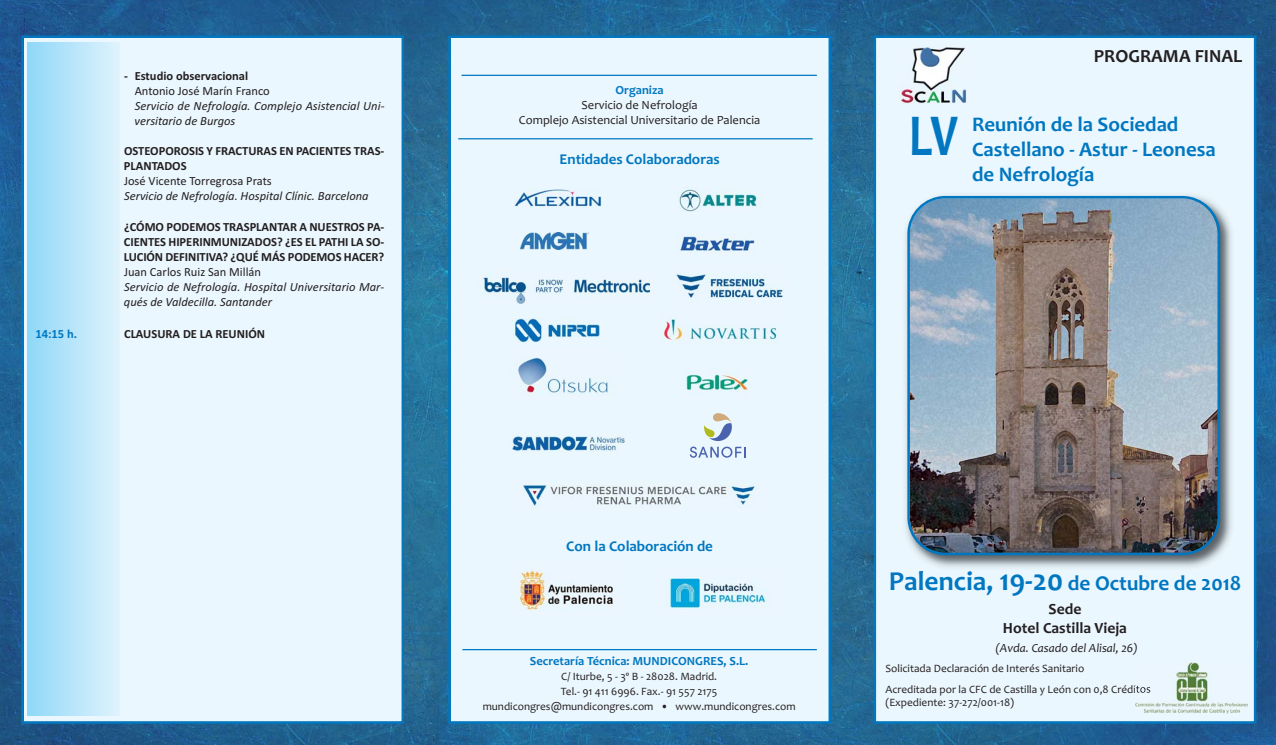
<style>
.page{position:relative;width:1276px;height:745px;background:#fff}
.page>*{position:absolute;margin:0;border:0;box-sizing:border-box;transform-origin:0 0}
.t1{font:700 60px "Candara";color:#0077c0;scale:.8 1}
.t2{font:700 21.25px "Candara";color:#0077c0}
.t3{font:700 20.88px/25px "Candara";color:#0077c0}
.t4{font:700 18.62px "Candara";color:#231f20}
.t5{font:700 15.62px/18.8px "Candara";color:#231f20;text-align:center}
.t6{font:700 15px "Candara";color:#0077c0}
.t7{font:700 12.5px/15px "Calibri";color:#231f20}
.t8{font:italic 12.5px/15px "Calibri";color:#231f20}
.t9{font:12.5px "Calibri";color:#231f20}
.t10{font:12.5px/15px "Candara";color:#231f20;text-align:center}
.t11{font:700 12.5px "Candara";color:#0077c0}
.t12{font:italic 12.5px "Candara";color:#231f20}
.t13{font:700 12.5px "Calibri";color:#0077c0}
.t14{font:11.25px/15px "Candara";color:#231f20;text-align:center}
.s1{font-size:27.5px}
.s2{font-size:30px}
</style>
<div class="page">
<img style="left:0;top:0;width:1276px;height:744px">
<div style="left:876px;top:38px;width:377px;height:682px;background:#ebf7fe"></div>
<div style="left:873px;top:35px;width:383px;height:688px;border:2px solid #0077c0"></div>
<div style="left:451px;top:38px;width:377px;height:682px;background:#ebf7fe"></div>
<div style="left:448px;top:35px;width:383px;height:688px;border:2px solid #0077c0"></div>
<hr style="left:462px;top:648px;width:355px;height:1px;background:#0077c0">
<img style="left:899px;top:47px;width:67px;height:57px">
<hr style="left:461px;top:75px;width:356px;height:1px;background:#0077c0">
<hr style="left:458px;top:138px;width:354px;height:1px;background:#0077c0">
<img style="left:905px;top:195px;width:327px;height:372px">
<img style="left:907px;top:196px;width:313px;height:359px">
<img style="left:513px;top:318px;width:87px;height:24px">
<img style="left:517px;top:357px;width:94px;height:40px">
<div style="left:24px;top:38px;width:377px;height:682px;background:#ebf7fe"></div>
<div style="left:21px;top:35px;width:383px;height:688px;border:2px solid #0077c0"></div>
<img style="left:514px;top:189px;width:88px;height:18px">
<div style="left:27px;top:42px;width:93px;height:673px;background:linear-gradient(to right,#90d8f8,#e0f3fd)"></div>
<img style="left:523px;top:485px;width:232px;height:22px">
<img style="left:675px;top:233px;width:80px;height:20px">
<img style="left:1135px;top:662px;width:112px;height:51px">
<img style="left:520px;top:232px;width:68px;height:17px">
<img style="left:679px;top:189px;width:78px;height:23px">
<img style="left:676px;top:273px;width:109px;height:25px">
<img style="left:682px;top:370px;width:66px;height:21px">
<img style="left:518px;top:571px;width:96px;height:39px">
<img style="left:670px;top:578px;width:98px;height:30px">
<svg style="left:690px;top:446px;width:56px;height:11px"></svg>
<svg style="left:704px;top:413px;width:28px;height:27px"></svg>
<img style="left:661px;top:318px;width:116px;height:25px">
<img style="left:483px;top:270px;width:167px;height:34px">
<img style="left:511px;top:435px;width:114px;height:17px">
<p class="t7" style="left:124px;top:68px;width:126px">- Estudio observacional</p>
<p class="t9" style="left:135px;top:87px;width:137px">Antonio José Marín Franco</p>
<p class="t8" style="left:134px;top:100px;width:251px">Servicio de Nefrología. Complejo Asistencial Uni&shy;versitario de Burgos</p>
<p class="t7" style="left:124px;top:143px;width:262px">OSTEOPOROSIS Y FRACTURAS EN PACIENTES TRAS-<br>PLANTADOS</p>
<p class="t9" style="left:124px;top:177px;width:149px">José Vicente Torregrosa Prats</p>
<p class="t8" style="left:124px;top:190px;width:246px">Servicio de Nefrología. Hospital Clínic. Barcelona</p>
<p class="t7" style="left:124px;top:218px;width:262px;text-align:justify">¿CÓMO PODEMOS TRASPLANTAR A NUESTROS PA-CIENTES HIPERINMUNIZADOS? ¿ES EL PATHI LA SO-LUCIÓN DEFINITIVA? ¿QUÉ MÁS PODEMOS HACER?</p>
<p class="t9" style="left:124px;top:267px;width:139px">Juan Carlos Ruiz San Millán</p>
<p class="t8" style="left:124px;top:280px;width:262px">Servicio de Nefrología. Hospital Universitario Mar&shy;qués de Valdecilla. Santander</p>
<p class="t13" style="left:35px;top:325px;width:43px">14:15 h.</p>
<p class="t7" style="left:124px;top:325px;width:142px">CLAUSURA DE LA REUNIÓN</p>
<p class="t11" style="left:615px;top:85px;width:50px">Organiza</p>
<p class="t10" style="left:519px;top:98px;width:243px">Servicio de Nefrología<br>Complejo Asistencial Universitario de Palencia</p>
<h3 class="t6" style="left:559px;top:154px;width:162px">Entidades Colaboradoras</h3>
<h3 class="t4" style="left:1094px;top:50px;width:150px">PROGRAMA FINAL</h3>
<h1 class="t1" style="left:908px;top:114px;width:63px">LV</h1>
<h3 class="t3" style="left:972px;top:114px;width:245px">Reunión de la Sociedad<br>Castellano - Astur - Leonesa de Nefrología</h3>
<h3 class="t6" style="left:566px;top:540px;width:148px">Con la Colaboración de</h3>
<p class="t11" style="left:530px;top:656px;width:220px">Secretaría Técnica: MUNDICONGRES, S.L.</p>
<p class="t14" style="left:483px;top:669px;width:314px">C/ Iturbe, 5 - 3º B - 28028. Madrid.<br>Tel.- 91 411 6996. Fax.- 91 557 2175 mundicongres@mundicongres.com • www.mundicongres.com</p>
<h2 class="t2" style="left:888px;top:575px;width:354px"><span class="s1">Palencia,</span> <span class="s2">19-20</span> de Octubre de 2018</h2>
<h3 class="t5" style="left:1003px;top:601px;width:125px">Sede<br>Hotel Castilla Vieja</h3>
<p class="t12" style="left:995px;top:639px;width:144px">(Avda. Casado del Alisal, 26)</p>
<p class="t14" style="left:885px;top:658px;width:267px;line-height:21px;text-align:left">Solicitada Declaración de Interés Sanitario<br>Acreditada por la CFC de Castilla y León con 0,8 Créditos</p>
<p class="t14" style="left:885px;top:695px;width:130px">(Expediente: 37-272/001-18)</p>
</div>
